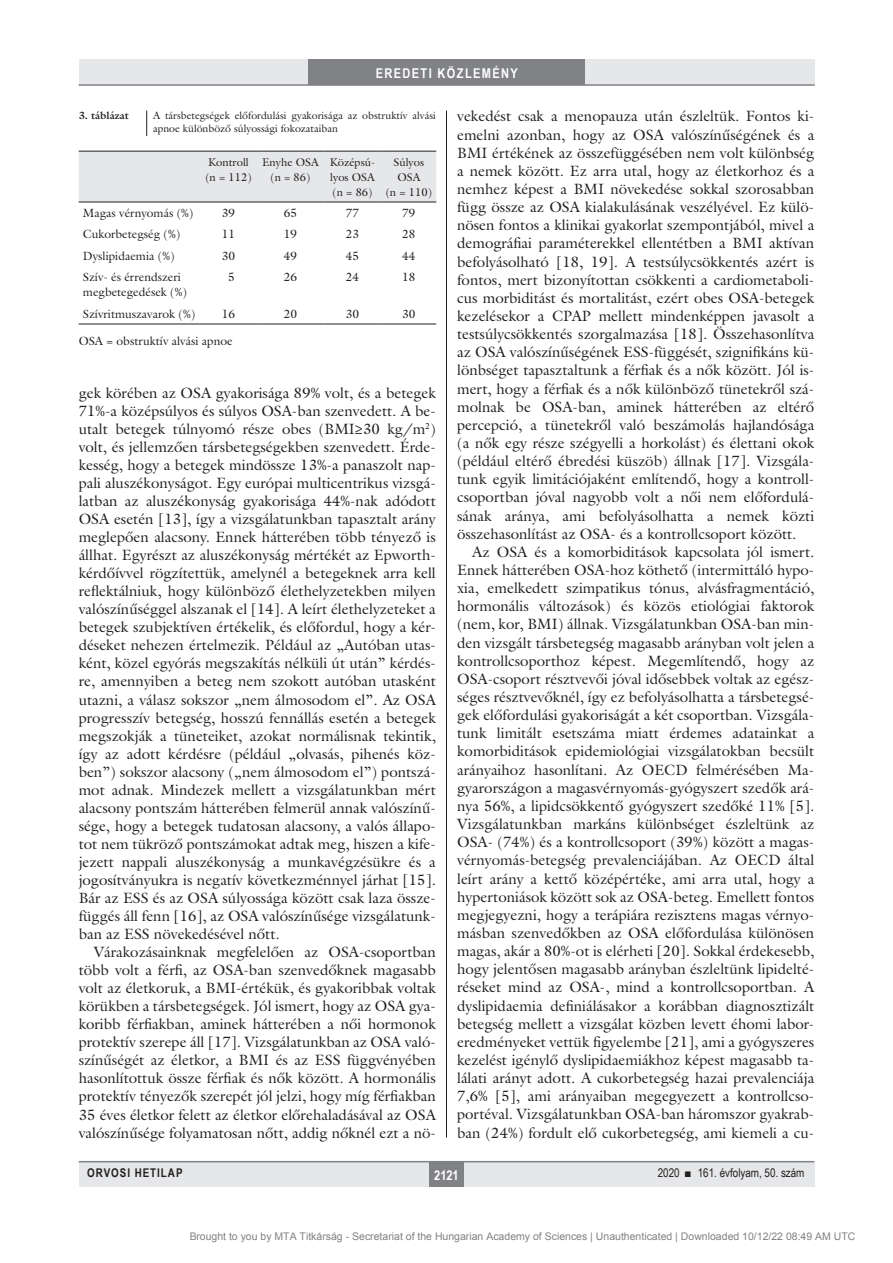
<style>
.page{position:relative;width:893px;height:1263px;background:#fff}
.page>*{position:absolute;margin:0;border:0;box-sizing:border-box;transform-origin:0 0}
.Body_Text{font:15px/18.1px "Galliard Reg";color:#231f20;text-align:justify}
.Body_tompa{font:15px/18px "Galliard Reg";color:#231f20;text-align:justify}
.t1{font:700 13.5px "Arial Narrow";letter-spacing:.1em;color:#fff}
.tabla{font:12px/15px "Galliard Reg";color:#231f20}
.t2{font:12px "Arial Narrow";color:#231f20}
.tompa_8_10{font:12px "Galliard Reg";color:#231f20}
.t3{font:700 12px "Arial Narrow";letter-spacing:.08em;color:#231f20}
.tablafej{font:11.25px/15px "Galliard Reg";color:#231f20;text-align:justify}
.t4{font:10.5px "Arial";color:rgb(0 0 0/.5)}
.kepalairas2{font:10.5px/13.5px "Galliard Reg";color:#231f20}
.kepalairas1{font:700 10.5px "Galliard Reg";color:#231f20}
</style>
<div class="page">
<div style="left:79px;top:1161px;width:735px;height:25px;background:#e6e7e9"></div>
<div style="left:429px;top:1161px;width:34px;height:25px;background:#808285"></div>
<hr style="left:79px;top:1161px;width:735px;height:1px;background:#808285">
<div style="left:79px;top:60px;width:735px;height:25px;background:#e6e7e9"></div>
<div style="left:308px;top:60px;width:277px;height:25px;background:#808285"></div>
<hr style="left:79px;top:84px;width:736px;height:2px;background:#808285">
<hr style="left:446px;top:111px;width:1px;height:1026px;background:#231f20">
<svg style="left:146px;top:111px;width:1px;height:25px"></svg>
<div style="left:79px;top:152px;width:357px;height:50px;background:#e6e7e9"></div>
<hr style="left:79px;top:151px;width:121px;height:1px;background:#231f20">
<hr style="left:200px;top:151px;width:57px;height:1px;background:#231f20">
<hr style="left:257px;top:151px;width:67px;height:1px;background:#231f20">
<hr style="left:324px;top:151px;width:57px;height:1px;background:#231f20">
<hr style="left:381px;top:151px;width:55px;height:1px;background:#231f20">
<hr style="left:79px;top:202px;width:121px;height:1px;background:#231f20">
<hr style="left:200px;top:202px;width:57px;height:1px;background:#231f20">
<hr style="left:257px;top:202px;width:67px;height:1px;background:#231f20">
<hr style="left:324px;top:202px;width:57px;height:1px;background:#231f20">
<hr style="left:381px;top:202px;width:55px;height:1px;background:#231f20">
<hr style="left:79px;top:324px;width:121px;height:1px;background:#231f20">
<hr style="left:200px;top:324px;width:57px;height:1px;background:#231f20">
<hr style="left:257px;top:324px;width:67px;height:1px;background:#231f20">
<hr style="left:324px;top:324px;width:57px;height:1px;background:#231f20">
<hr style="left:381px;top:324px;width:55px;height:1px;background:#231f20">
<p class="t1" style="left:376px;top:63px;width:144px">EREDETI KÖZLEMÉNY</p>
<p class="kepalairas1" style="left:79px;top:109px;width:52px">3. táblázat</p>
<p class="kepalairas2" style="left:153px;top:109px;width:284px">A társbetegségek előfordulási gyakorisága az obstruktív alvási apnoe különböző súlyossági fokozataiban</p>
<p class="tablafej" style="left:208px;top:154px;width:42px">Kontroll</p>
<p class="tablafej" style="left:205px;top:169px;width:48px">(n = 112)</p>
<p class="tablafej" style="left:262px;top:154px;width:58px">Enyhe OSA</p>
<p class="tablafej" style="left:270px;top:169px;width:42px">(n = 86)</p>
<p class="tablafej" style="left:330px;top:154px;width:47px">Középsú&shy;lyos OSA (n = 86)</p>
<p class="tablafej" style="left:394px;top:154px;width:32px;text-align:center">Súlyos<br>OSA</p>
<p class="tablafej" style="left:386px;top:184px;width:48px">(n = 110)</p>
<p class="tabla" style="left:83px;top:205px;width:112px">Magas vérnyomás (%)</p>
<p class="tabla" style="left:222px;top:205px;width:15px">39</p>
<p class="tabla" style="left:284px;top:205px;width:15px">65</p>
<p class="tabla" style="left:346px;top:205px;width:15px">77</p>
<p class="tabla" style="left:402px;top:205px;width:15px">79</p>
<p class="tabla" style="left:83px;top:227px;width:99px">Cukorbetegség (%)</p>
<p class="tabla" style="left:222px;top:227px;width:15px">11</p>
<p class="tabla" style="left:284px;top:227px;width:15px">19</p>
<p class="tabla" style="left:346px;top:227px;width:15px">23</p>
<p class="tabla" style="left:402px;top:227px;width:15px">28</p>
<p class="tabla" style="left:83px;top:248px;width:93px">Dyslipidaemia (%)</p>
<p class="tabla" style="left:222px;top:248px;width:15px">30</p>
<p class="tabla" style="left:284px;top:248px;width:15px">49</p>
<p class="tabla" style="left:346px;top:248px;width:15px">45</p>
<p class="tabla" style="left:402px;top:248px;width:15px">44</p>
<p class="tabla" style="left:83px;top:269px;width:106px">Szív- és érrendszeri megbetegedések (%)</p>
<p class="tabla" style="left:228px;top:269px;width:8px">5</p>
<p class="tabla" style="left:284px;top:269px;width:15px">26</p>
<p class="tabla" style="left:346px;top:269px;width:15px">24</p>
<p class="tabla" style="left:402px;top:269px;width:15px">18</p>
<p class="tabla" style="left:83px;top:306px;width:114px">Szívritmuszavarok (%)</p>
<p class="tabla" style="left:222px;top:306px;width:15px">16</p>
<p class="tabla" style="left:284px;top:306px;width:15px">20</p>
<p class="tabla" style="left:346px;top:306px;width:15px">30</p>
<p class="tabla" style="left:402px;top:306px;width:15px">30</p>
<p class="tompa_8_10" style="left:79px;top:334px;width:155px">OSA = obstruktív alvási apnoe</p>
<p class="Body_tompa" style="left:79px;top:383px;width:359px">gek körében az OSA gyakorisága 89% volt, és a betegek 71%-a középsúlyos és súlyos OSA-ban szenvedett. A be&shy;utalt betegek túlnyomó része obes (BMI≥30 kg/m<sup>2</sup>) volt, és jellemzően társbetegségekben szenvedett. Érde&shy;kesség, hogy a betegek mindössze 13%-a panaszolt nap&shy;pali aluszékonyságot. Egy európai multicentrikus vizsgá&shy;latban az aluszékonyság gyakorisága 44%-nak adódott OSA esetén [13], így a vizsgálatunkban tapasztalt arány meglepően alacsony. Ennek hátterében több tényező is állhat. Egyrészt az aluszékonyság mértékét az Epworth&shy;kérdőívvel rögzítettük, amelynél a betegeknek arra kell reflektálniuk, hogy különböző élethelyzetekben milyen valószínűséggel alszanak el [14]. A leírt élethelyzeteket a betegek szubjektíven értékelik, és előfordul, hogy a kér&shy;déseket nehezen értelmezik. Például az „Autóban utas&shy;ként, közel egyórás megszakítás nélküli út után” kérdés&shy;re, amennyiben a beteg nem szokott autóban utasként utazni, a válasz sokszor „nem álmosodom el”. Az OSA progresszív betegség, hosszú fennállás esetén a betegek megszokják a tüneteiket, azokat normálisnak tekintik, így az adott kérdésre (például „olvasás, pihenés köz&shy;ben”) sokszor alacsony („nem álmosodom el”) pontszá&shy;mot adnak. Mindezek mellett a vizsgálatunkban mért alacsony pontszám hátterében felmerül annak valószínű&shy;sége, hogy a betegek tudatosan alacsony, a valós állapo&shy;tot nem tükröző pontszámokat adtak meg, hiszen a kife&shy;jezett nappali aluszékonyság a munkavégzésükre és a jogosítványukra is negatív következménnyel járhat [15].<br>Bár az ESS és az OSA súlyossága között csak laza össze&shy;függés áll fenn [16], az OSA valószínűsége vizsgálatunk&shy;ban az ESS növekedésével nőtt.</p>
<p class="Body_Text" style="left:79px;top:943px;width:359px;text-indent:15px">Várakozásainknak megfelelően az OSA-csoportban több volt a férfi, az OSA-ban szenvedőknek magasabb volt az életkoruk, a BMI-értékük, és gyakoribbak voltak körükben a társbetegségek. Jól ismert, hogy az OSA gya&shy;koribb férfiakban, aminek hátterében a női hormonok protektív szerepe áll [17]. Vizsgálatunkban az OSA való&shy;színűségét az életkor, a BMI és az ESS függvényében hasonlítottuk össze férfiak és nők között. A hormonális protektív tényezők szerepét jól jelzi, hogy míg férfiakban 35 éves életkor felett az életkor előrehaladásával az OSA valószínűsége folyamatosan nőtt, addig nőknél ezt a nö-</p>
<p class="Body_Text" style="left:457px;top:107px;width:359px;text-align:left">vekedést csak a menopauza után észleltük. Fontos ki&shy;emelni azonban, hogy az OSA valószínűségének és a BMI értékének az összefüggésében nem volt különbség a nemek között. Ez arra utal, hogy az életkorhoz és a nemhez képest a BMI növekedése sokkal szorosabban függ össze az OSA kialakulásának veszélyével. Ez külö&shy;nösen fontos a klinikai gyakorlat szempontjából, mivel a demográfiai paraméterekkel ellentétben a BMI aktívan befolyásolható [18, 19]. A testsúlycsökkentés azért is fontos, mert bizonyítottan csökkenti a cardiometaboli&shy;cus morbiditást és mortalitást, ezért obes OSA-betegek kezelésekor a CPAP mellett mindenképpen javasolt a testsúlycsökkentés szorgalmazása [18]. Összehasonlítva az OSA valószínűségének ESS-függését, szignifikáns kü&shy;lönbséget tapasztaltunk a férfiak és a nők között. Jól is&shy;mert, hogy a férfiak és a nők különböző tünetekről szá&shy;molnak be OSA-ban, aminek hátterében az eltérő percepció, a tünetekről való beszámolás hajlandósága (a nők egy része szégyelli a horkolást) és élettani okok (például eltérő ébredési küszöb) állnak [17]. Vizsgála&shy;tunk egyik limitációjaként említendő, hogy a kontroll&shy;csoportban jóval nagyobb volt a női nem előfordulá&shy;sának aránya, ami befolyásolhatta a nemek közti összehasonlítást az OSA- és a kontrollcsoport között.</p>
<p class="Body_Text" style="left:457px;top:542px;width:359px;text-indent:15px">Az OSA és a komorbiditások kapcsolata jól ismert.<br>Ennek hátterében OSA-hoz köthető (intermittáló hypo&shy;xia, emelkedett szimpatikus tónus, alvásfragmentáció, hormonális változások) és közös etiológiai faktorok (nem, kor, BMI) állnak. Vizsgálatunkban OSA-ban min&shy;den vizsgált társbetegség magasabb arányban volt jelen a kontrollcsoporthoz képest. Megemlítendő, hogy az OSA-csoport résztvevői jóval idősebbek voltak az egész&shy;séges résztvevőknél, így ez befolyásolhatta a társbetegsé&shy;gek előfordulási gyakoriságát a két csoportban. Vizsgála&shy;tunk limitált esetszáma miatt érdemes adatainkat a komorbiditások epidemiológiai vizsgálatokban becsült arányaihoz hasonlítani. Az OECD felmérésében Ma&shy;gyarországon a magasvérnyomás-gyógyszert szedők ará&shy;nya 56%, a lipidcsökkentő gyógyszert szedőké 11% [5].<br>Vizsgálatunkban markáns különbséget észleltünk az OSA- (74%) és a kontrollcsoport (39%) között a magas&shy;vérnyomás-betegség prevalenciájában. Az OECD által leírt arány a kettő középértéke, ami arra utal, hogy a hypertoniások között sok az OSA-beteg. Emellett fontos megjegyezni, hogy a terápiára rezisztens magas vérnyo&shy;másban szenvedőkben az OSA előfordulása különösen magas, akár a 80%-ot is elérheti [20]. Sokkal érdekesebb, hogy jelentősen magasabb arányban észleltünk lipidelté&shy;réseket mind az OSA-, mind a kontrollcsoportban. A dyslipidaemia definiálásakor a korábban diagnosztizált betegség mellett a vizsgálat közben levett éhomi labor&shy;eredményeket vettük figyelembe [21], ami a gyógyszeres kezelést igénylő dyslipidaemiákhoz képest magasabb ta&shy;lálati arányt adott. A cukorbetegség hazai prevalenciája 7,6% [5], ami arányaiban megegyezett a kontrollcso&shy;portéval. Vizsgálatunkban OSA-ban háromszor gyakrab&shy;ban (24%) fordult elő cukorbetegség, ami kiemeli a cu-</p>
<p class="t3" style="left:87px;top:1164px;width:97px">ORVOSI HETILAP</p>
<p class="t1" style="left:434px;top:1165px;width:26px">2121</p>
<p class="t2" style="left:658px;top:1164px;width:148px">2020 ■ 161. évfolyam, 50. szám</p>
<p class="t4" style="left:189px;top:1231px;width:668px">Brought to you by MTA Titkárság - Secretariat of the Hungarian Academy of Sciences | Unauthenticated | Downloaded 10/12/22 08:49 AM UTC</p>
</div>
